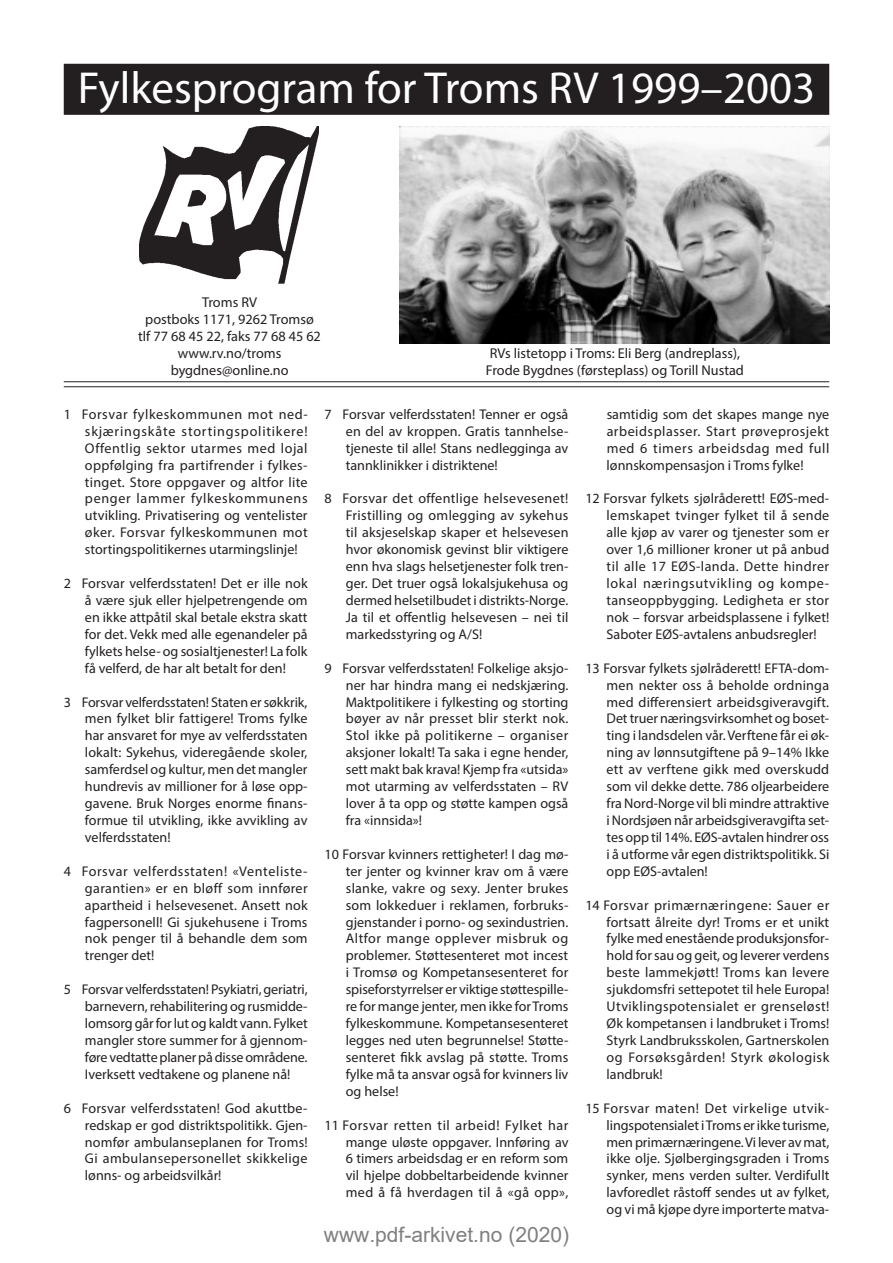
<style>
.page{position:relative;width:893px;height:1263px;background:#fff}
.page>*{position:absolute;margin:0;border:0;box-sizing:border-box;transform-origin:0 0}
.Tittel{font:45px "Myriad Pro";color:#fff}
.t1{font:21px "Arial";color:#808080}
.Hengende_innrykk{font:14.25px "Myriad Pro";color:#231f20}
.Hengende_innrykk-2{font:14.1px/17px "Myriad Pro";color:#231f20;text-align:justify}
</style>
<div class="page">
<div style="left:64px;top:64px;width:764px;height:50px;background:#231f20"></div>
<div style="left:64px;top:64px;width:765px;height:51px;border:2px solid #231f20"></div>
<img style="left:140px;top:127px;width:179px;height:156px">
<img style="left:399px;top:127px;width:430px;height:216px">
<hr style="left:64px;top:381px;width:765px;height:1px;background:#231f20">
<hr style="left:64px;top:386px;width:765px;height:1px;background:#231f20">
<p class="Tittel" style="left:78px;top:60px;width:739px">Fylkesprogram for Troms RV 1999–2003</p>
<p class="Hengende_innrykk" style="left:202px;top:293px;width:57px">Troms RV</p>
<p class="Hengende_innrykk" style="left:145px;top:310px;width:170px">postboks 1171, 9262 Tromsø</p>
<p class="Hengende_innrykk" style="left:138px;top:327px;width:184px">tlf 77 68 45 22, faks 77 68 45 62</p>
<p class="Hengende_innrykk" style="left:178px;top:344px;width:105px">www.rv.no/troms</p>
<p class="Hengende_innrykk" style="left:171px;top:361px;width:119px">bygdnes@online.no</p>
<p class="Hengende_innrykk" style="left:490px;top:344px;width:252px">RVs listetopp i Troms: Eli Berg (andreplass),</p>
<p class="Hengende_innrykk" style="left:486px;top:361px;width:260px">Frode Bygdnes (førsteplass) og Torill Nustad</p>
<p class="Hengende_innrykk-2" style="left:85px;top:405px;width:224px;text-indent:-21px">1 Forsvar fylkeskommunen mot ned&shy;skjæringskåte stortingspolitikere!<br>Offentlig sektor utarmes med lojal oppfølging fra partifrender i fylkes&shy;tinget. Store oppgaver og altfor lite penger lammer fylkeskommunens utvikling. Privatisering og ventelister øker. Forsvar fylkeskommunen mot stortingspolitikernes utarmingslinje!</p>
<p class="Hengende_innrykk-2" style="left:85px;top:575px;width:224px;text-indent:-21px">2 Forsvar velferdsstaten! Det er ille nok å være sjuk eller hjelpetrengende om en ikke attpåtil skal betale ekstra skatt for det. Vekk med alle egenandeler på fylkets helse- og sosialtjenester! La folk få velferd, de har alt betalt for den!</p>
<p class="Hengende_innrykk-2" style="left:85px;top:693px;width:224px;text-indent:-21px">3 Forsvar velferdsstaten! Staten er søkkrik, men fylket blir fattigere! Troms fylke har ansvaret for mye av velferdsstaten lokalt: Sykehus, videregående skoler, samferdsel og kultur, men det mangler hundrevis av millioner for å løse opp&shy;gavene. Bruk Norges enorme finans&shy;formue til utvikling, ikke avvikling av velferdsstaten!</p>
<p class="Hengende_innrykk-2" style="left:85px;top:862px;width:224px;text-indent:-21px">4 Forsvar velferdsstaten! «Venteliste&shy;garantien» er en bløff som innfører apartheid i helsevesenet. Ansett nok fagpersonell! Gi sjukehusene i Troms nok penger til å behandle dem som trenger det!</p>
<p class="Hengende_innrykk-2" style="left:85px;top:981px;width:224px;text-indent:-21px">5 Forsvar velferdsstaten! Psykiatri, geriatri, barnevern, rehabilitering og rusmidde&shy;lomsorg går for lut og kaldt vann. Fylket mangler store summer for å gjennom&shy;føre vedtatte planer på disse områdene.<br>Iverksett vedtakene og planene nå!</p>
<p class="Hengende_innrykk-2" style="left:85px;top:1099px;width:224px;text-indent:-21px">6 Forsvar velferdsstaten! God akuttbe&shy;redskap er god distriktspolitikk. Gjen&shy;nomfør ambulanseplanen for Troms!<br>Gi ambulansepersonellet skikkelige lønns- og arbeidsvilkår!</p>
<p class="Hengende_innrykk-2" style="left:346px;top:405px;width:224px;text-indent:-21px">7 Forsvar velferdsstaten! Tenner er også en del av kroppen. Gratis tannhelse&shy;tjeneste til alle! Stans nedlegginga av tannklinikker i distriktene!</p>
<p class="Hengende_innrykk-2" style="left:346px;top:490px;width:224px;text-indent:-21px">8 Forsvar det offentlige helsevesenet!<br>Fristilling og omlegging av sykehus til aksjeselskap skaper et helsevesen hvor økonomisk gevinst blir viktigere enn hva slags helsetjenester folk tren&shy;ger. Det truer også lokalsjukehusa og dermed helsetilbudet i distrikts-Norge.<br>Ja til et offentlig helsevesen – nei til markedsstyring og A/S!</p>
<p class="Hengende_innrykk-2" style="left:346px;top:659px;width:224px;text-indent:-21px">9 Forsvar velferdsstaten! Folkelige aksjo&shy;ner har hindra mang ei nedskjæring.<br>Maktpolitikere i fylkesting og storting bøyer av når presset blir sterkt nok.<br>Stol ikke på politikerne – organiser aksjoner lokalt! Ta saka i egne hender, sett makt bak krava! Kjemp fra «utsida» mot utarming av velferdsstaten – RV lover å ta opp og støtte kampen også fra «innsida»!</p>
<p class="Hengende_innrykk-2" style="left:346px;top:845px;width:224px;text-indent:-21px">10 Forsvar kvinners rettigheter! I dag mø&shy;ter jenter og kvinner krav om å være slanke, vakre og sexy. Jenter brukes som lokkeduer i reklamen, forbruks&shy;gjenstander i porno- og sexindustrien.<br>Altfor mange opplever misbruk og problemer. Støttesenteret mot incest i Tromsø og Kompetansesenteret for spiseforstyrrelser er viktige støttespille&shy;re for mange jenter, men ikke for Troms fylkeskommune. Kompetansesenteret legges ned uten begrunnelse! Støtte&shy;senteret fikk avslag på støtte. Troms fylke må ta ansvar også for kvinners liv og helse!</p>
<p class="Hengende_innrykk-2" style="left:346px;top:1116px;width:224px;text-indent:-21px">11 Forsvar retten til arbeid! Fylket har mange uløste oppgaver. Innføring av 6 timers arbeidsdag er en reform som vil hjelpe dobbeltarbeidende kvinner med å få hverdagen til å «gå opp»,</p>
<h2 class="t1" style="left:324px;top:1220px;width:247px">www.pdf-arkivet.no (2020)</h2>
<p class="Hengende_innrykk-2" style="left:607px;top:405px;width:224px">samtidig som det skapes mange nye arbeidsplasser. Start prøveprosjekt med 6 timers arbeidsdag med full lønnskompensasjon i Troms fylke!</p>
<p class="Hengende_innrykk-2" style="left:607px;top:490px;width:224px;text-indent:-21px">12 Forsvar fylkets sjølråderett! EØS-med&shy;lemskapet tvinger fylket til å sende alle kjøp av varer og tjenester som er over 1,6 millioner kroner ut på anbud til alle 17 EØS-landa. Dette hindrer lokal næringsutvikling og kompe&shy;tanseoppbygging. Ledigheta er stor nok – forsvar arbeidsplassene i fylket!<br>Saboter EØS-avtalens anbudsregler!</p>
<p class="Hengende_innrykk-2" style="left:607px;top:659px;width:224px;text-indent:-21px">13 Forsvar fylkets sjølråderett! EFTA-dom&shy;men nekter oss å beholde ordninga med differensiert arbeidsgiveravgift.<br>Det truer næringsvirksomhet og boset&shy;ting i landsdelen vår. Verftene får ei øk&shy;ning av lønnsutgiftene på 9–14% Ikke ett av verftene gikk med overskudd som vil dekke dette. 786 oljearbeidere fra Nord-Norge vil bli mindre attraktive i Nordsjøen når arbeidsgiveravgifta set&shy;tes opp til 14%. EØS-avtalen hindrer oss i å utforme vår egen distriktspolitikk. Si opp EØS-avtalen!</p>
<p class="Hengende_innrykk-2" style="left:607px;top:896px;width:224px;text-indent:-21px">14 Forsvar primærnæringene: Sauer er fortsatt ålreite dyr! Troms er et unikt fylke med enestående produksjonsfor&shy;hold for sau og geit, og leverer verdens beste lammekjøtt! Troms kan levere sjukdomsfri settepotet til hele Europa!<br>Utviklingspotensialet er grenseløst!<br>Øk kompetansen i landbruket i Troms!<br>Styrk Landbruksskolen, Gartnerskolen og Forsøksgården! Styrk økologisk landbruk!</p>
<p class="Hengende_innrykk-2" style="left:607px;top:1099px;width:224px;text-indent:-21px">15 Forsvar maten! Det virkelige utvik&shy;lingspotensialet i Troms er ikke turisme, men primærnæringene. Vi lever av mat, ikke olje. Sjølbergingsgraden i Troms synker, mens verden sulter. Verdifullt lavforedlet råstoff sendes ut av fylket, og vi må kjøpe dyre importerte matva-</p>
</div>
